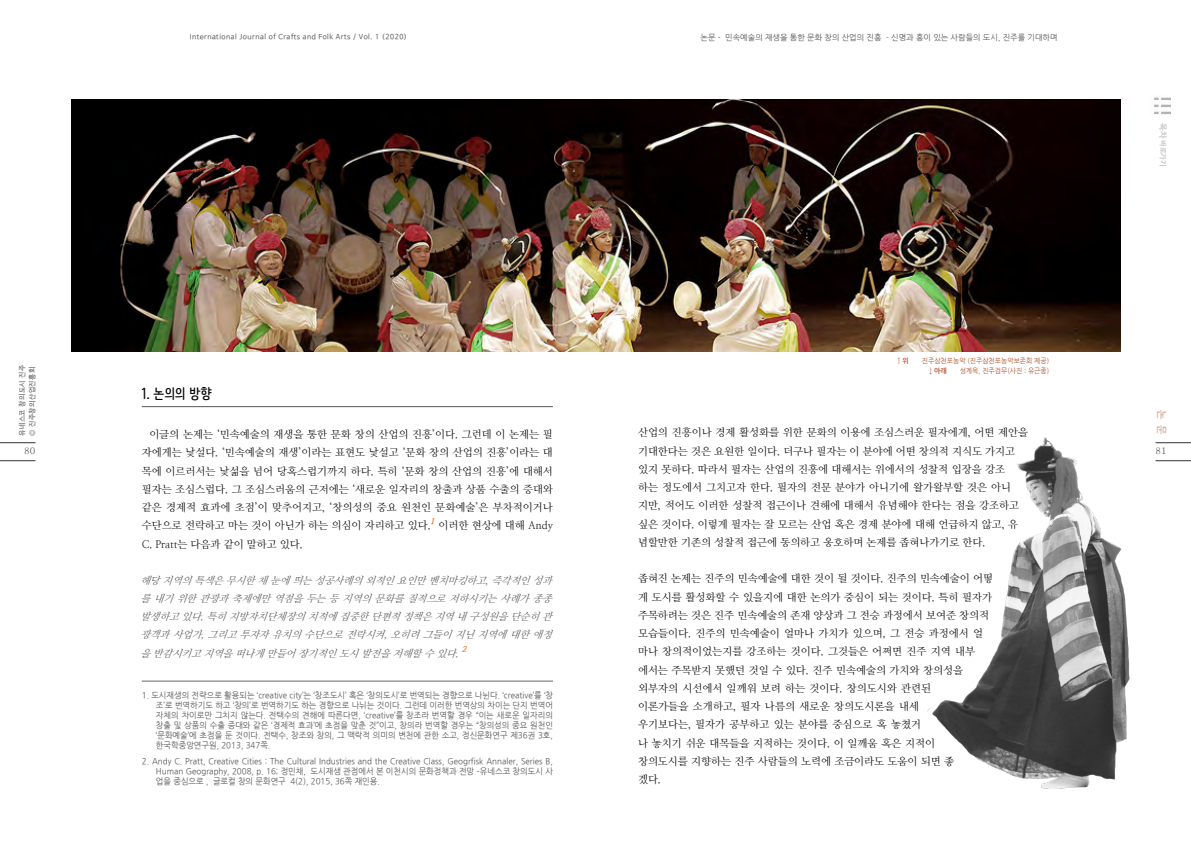
<style>
.page{position:relative;width:1191px;height:842px;background:#fff}
.page>*{position:absolute;margin:0;border:0;box-sizing:border-box;transform-origin:0 0}
.본문-소제목{font:700 14px "Nanum Barunpen";color:#000}
.본문{font:10.5px/18.2px "Nanum Myeongjo";color:#000}
.본문_-_기울기_글씨{font:italic 10px/18.2px "Nanum Myeongjo";color:#565759;text-align:justify}
.오른쪽_페이지번호_위_세로_카테고리{font:700 10px "Nanum Gothic";color:#d7a795}
.t1{font:500 9px "Adobe Myungjo Std";color:#333}
.각주{font:8.5px/10px "Nanum Gothic";color:#565759;text-align:justify;scale:.95 1}
.본문-오른쪽페이지_위_카테고리{font:8px "Nanum Gothic";color:#565759}
.본문-2{font:italic 800 8px "Nanum Myeongjo";color:#ec6715}
.본문_-_기울기_글씨-2{font:italic 800 8px "Nanum Myeongjo";color:#ec6715}
.t2{font:7px/10px "Nanum Barun Gothic";letter-spacing:.075em;color:#565759}
.그림번호{font:7px "Nanum Gothic";color:#b04f2b;scale:.95 1}
.t3{font:700 7px "Nanum Gothic OTF Eco";color:#ababac}
.그림번호-2{font:700 7px "Nanum Gothic";color:#b04f2b;scale:.95 1}
.s1{font-size:8px}
</style>
<div class="page">
<hr style="left:0;top:460px;width:35px;height:1px;background:#333">
<hr style="left:0;top:442px;width:35px;height:1px;background:#333">
<hr style="left:1155px;top:460px;width:36px;height:1px;background:#333">
<hr style="left:1155px;top:442px;width:36px;height:1px;background:#333">
<img style="left:1153px;top:97px;width:17px;height:17px">
<hr style="left:142px;top:406px;width:411px;height:1px;background:#565759">
<hr style="left:142px;top:681px;width:411px;height:1px;background:#666">
<img style="left:72px;top:99px;width:1048px;height:252px">
<img style="left:928px;top:437px;width:202px;height:352px">
<p class="t2" style="left:190px;top:32px;width:219px">International Journal of Crafts and Folk Arts / Vol. 1 (2020)</p>
<p class="본문-오른쪽페이지_위_카테고리" style="left:700px;top:33px;width:358px">논문 - 민속예술의 재생을 통한 문화 창의 산업의 진흥 - 신명과 흥이 있는 사람들의 도시, 진주를 기대하며</p>
<p class="t3" style="left:1166px;top:123px;width:45px;rotate:90deg"><span class="s1">목차</span> 바로가기</p>
<p class="그림번호-2" style="left:897px;top:357px;width:13px">↑ 위</p>
<p class="그림번호" style="left:922px;top:357px;width:136px">진주삼천포농악 (진주삼천포농악보존회 제공)</p>
<p class="그림번호-2" style="left:929px;top:367px;width:20px">↓ 아래</p>
<p class="그림번호" style="left:959px;top:367px;width:96px">성계옥, 진주검무(사진 : 유근종)</p>
<p class="t2" style="left:17px;top:436px;width:73px;rotate:-90deg">유네스코 창의도시 진주 © 진주창의산업진흥회</p>
<p class="본문-소제목" style="left:142px;top:385px;width:72px">1. 논의의 방향</p>
<p class="본문" style="left:142px;top:425px;width:413px;text-align:justify;text-indent:8px">이글의 논제는 ‘민속예술의 재생을 통한 문화 창의 산업의 진흥’이다. 그런데 이 논제는 필 자에게는 낯설다. ‘민속예술의 재생’이라는 표현도 낯설고 ‘문화 창의 산업의 진흥’이라는 대 목에 이르러서는 낯섦을 넘어 당혹스럽기까지 하다. 특히 ‘문화 창의 산업의 진흥’에 대해서 필자는 조심스럽다. 그 조심스러움의 근저에는 ‘새로운 일자리의 창출과 상품 수출의 증대와 같은 경제적 효과에 초점’이 맞추어지고, ‘창의성의 중요 원천인 문화예술’은 부차적이거나 수단으로 전락하고 마는 것이 아닌가 하는 의심이 자리하고 있다.</p>
<p class="오른쪽_페이지번호_위_세로_카테고리" style="left:1166px;top:410px;width:26px;rotate:90deg">논 문</p>
<p class="본문" style="left:638px;top:423px;width:391px">산업의 진흥이나 경제 활성화를 위한 문화의 이용에 조심스러운 필자에게, 어떤 제안을 기대한다는 것은 요원한 일이다. 더구나 필자는 이 분야에 어떤 창의적 지식도 가지고 있지 못하다. 따라서 필자는 산업의 진흥에 대해서는 위에서의 성찰적 입장을 강조<br>하는 정도에서 그치고자 한다. 필자의 전문 분야가 아니기에 왈가왈부할 것은 아니 지만, 적어도 이러한 성찰적 접근이나 견해에 대해서 유념해야 한다는 점을 강조하고 싶은 것이다. 이렇게 필자는 잘 모르는 산업 혹은 경제 분야에 대해 언급하지 않고, 유 념할만한 기존의 성찰적 접근에 동의하고 옹호하며 논제를 좁혀나가기로 한다.</p>
<p class="본문" style="left:638px;top:570px;width:356px">좁혀진 논제는 진주의 민속예술에 대한 것이 될 것이다. 진주의 민속예술이 어떻 게 도시를 활성화할 수 있을지에 대한 논의가 중심이 되는 것이다. 특히 필자가 주목하려는 것은 진주 민속예술의 존재 양상과 그 전승 과정에서 보여준 창의적 모습들이다. 진주의 민속예술이 얼마나 가치가 있으며, 그 전승 과정에서 얼 마나 창의적이었는지를 강조하는 것이다. 그것들은 어쩌면 진주 지역 내부 에서는 주목받지 못했던 것일 수 있다. 진주 민속예술의 가치와 창의성을 외부자의 시선에서 일깨워 보려 하는 것이다. 창의도시와 관련된<br>이론가들을 소개하고, 필자 나름의 새로운 창의도시론을 내세<br>우기보다는, 필자가 공부하고 있는 분야를 중심으로 혹 놓쳤거<br>나 놓치기 쉬운 대목들을 지적하는 것이다. 이 일깨움 혹은 지적이<br>창의도시를 지향하는 진주 사람들의 노력에 조금이라도 도움이 되면 좋<br>겠다.</p>
<p class="t1" style="left:24px;top:446px;width:13px">80</p>
<p class="t1" style="left:1155px;top:446px;width:13px">81</p>
<p class="본문-2" style="left:430px;top:517px;width:8px">1</p>
<p class="본문" style="left:438px;top:516px;width:116px">이러한 현상에 대해 Andy</p>
<p class="본문" style="left:142px;top:535px;width:162px">C. Pratt는 다음과 같이 말하고 있다.</p>
<p class="본문_-_기울기_글씨" style="left:140px;top:571px;width:417px">해당 지역의 특색은 무시한 채 눈에 띄는 성공사례의 외적인 요인만 벤치마킹하고,즉각적인 성과 를 내기 위한 관광과 축제에만 역점을 두는 등 지역의 문화를 질적으로 저하시키는 사례가 종종 발생하고 있다.특히 지방자치단체장의 치적에 집중한 단편적 정책은 지역 내 구성원을 단순히 관 광객과 사업가,그리고 투자자 유치의 수단으로 전락시켜,오히려 그들이 지닌 지역에 대한 애정 을 반감시키고 지역을 떠나게 만들어 장기적인 도시 발전을 저해할 수 있다.</p>
<p class="본문_-_기울기_글씨-2" style="left:462px;top:644px;width:8px">2</p>
<p class="각주" style="left:156px;top:690px;width:420px;text-indent:-14px">1. 도시재생의 전략으로 활용되는 ‘creative city’는 ‘창조도시’ 혹은 ‘창의도시’로 번역되는 경향으로 나뉜다. ‘creative’를 ‘창 조’로 번역하기도 하고 ‘창의’로 번역하기도 하는 경향으로 나뉘는 것이다. 그런데 이러한 번역상의 차이는 단지 번역어 자체의 차이로만 그치지 않는다. 전택수의 견해에 따른다면, ‘creative’를 창조라 번역할 경우 “이는 새로운 일자리의 창출 및 상품의 수출 증대와 같은 ‘경제적 효과’에 초점을 맞춘 것”이고, 창의라 번역할 경우는 “창의성의 중요 원천인 ‘문화예술’에 초점을 둔 것이다. 전택수, 창조와 창의, 그 맥락적 의미의 변천에 관한 소고, 정신문화연구 제36권 3호, 한국학중앙연구원, 2013, 347쪽.</p>
<p class="각주" style="left:156px;top:756px;width:419px;text-indent:-14px">2. Andy C. Pratt, Creative Cities : The Cultural Industries and the Creative Class, Geogrfisk Annaler, Series B, Human Geography, 2008, p. 16; 정민채, 도시재생 관점에서 본 이천시의 문화정책과 전망 –유네스코 창의도시 사 업을 중심으로｣ , 글로컬 창의 문화연구 4(2), 2015, 36쪽 재인용.</p>
</div>
